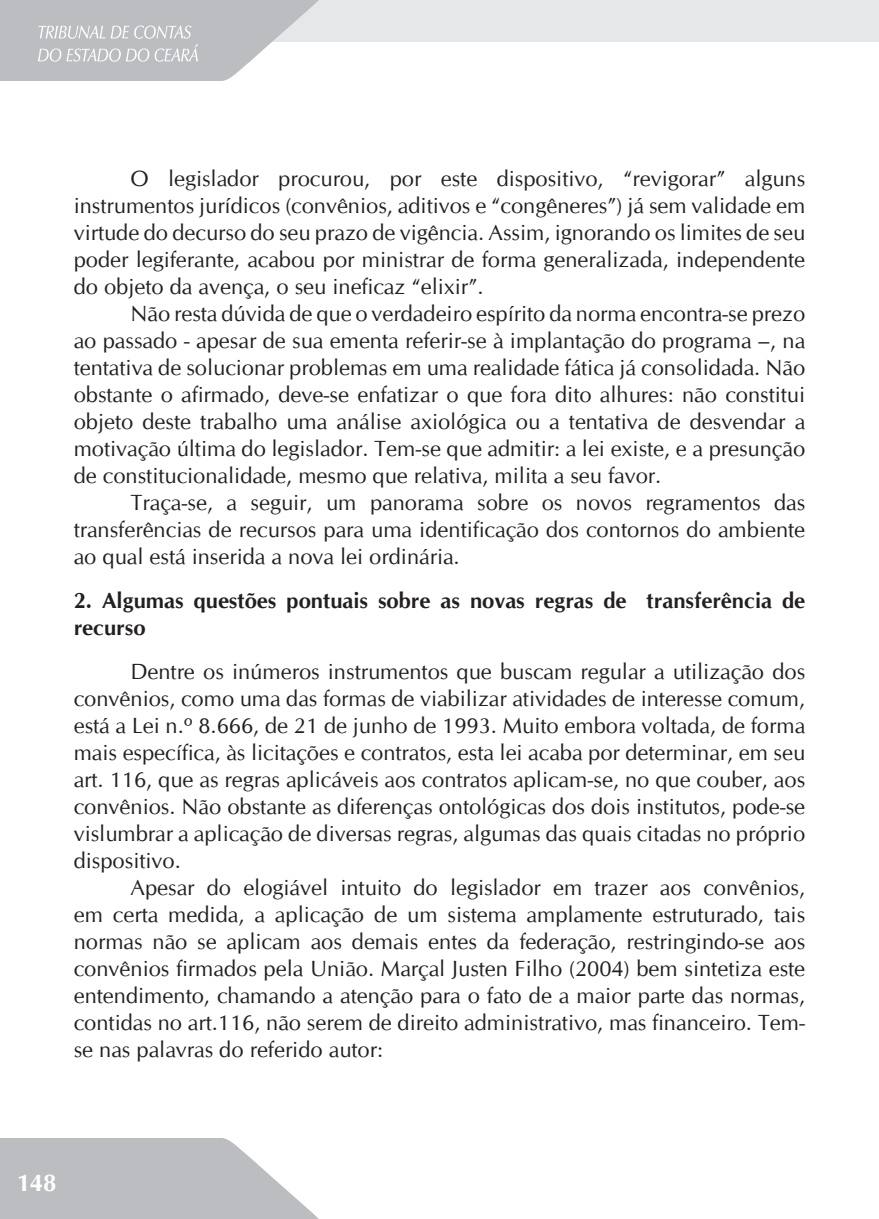
<style>
.page{position:relative;width:879px;height:1219px;background:#fff}
.page>*{position:absolute;margin:0;border:0;box-sizing:border-box;transform-origin:0 0}
.t1{font:700 24px "CG Omega";color:#fff}
.t2{font:22px/27px "CG Omega";color:#231f20;text-align:justify}
.t3{font:700 22px/27px "CG Omega";color:#231f20}
</style>
<div class="page">
<div style="left:0;top:0;width:878px;height:41px;background:#e6e7e9"></div>
<hr style="left:878px;top:0;width:1px;height:41px;background:#e6e7e9">
<svg style="left:0;top:1138px;width:319px;height:81px;background:#c5c6c9"></svg>
<svg style="left:0;top:0;width:340px;height:81px"></svg>
<p class="t2" style="left:74px;top:166px;width:733px;text-indent:57px">O legislador procurou, por este dispositivo, “revigorar” alguns instrumentos jurídicos (convênios, aditivos e “congêneres”) já sem validade em virtude do decurso do seu prazo de vigência. Assim, ignorando os limites de seu poder legiferante, acabou por ministrar de forma generalizada, independente do objeto da avença, o seu ineficaz “elixir”.</p>
<p class="t2" style="left:74px;top:301px;width:733px;text-indent:57px">Não resta dúvida de que o verdadeiro espírito da norma encontra-se prezo ao passado - apesar de sua ementa referir-se à implantação do programa –, na tentativa de solucionar problemas em uma realidade fática já consolidada. Não obstante o afirmado, deve-se enfatizar o que fora dito alhures: não constitui objeto deste trabalho uma análise axiológica ou a tentativa de desvendar a motivação última do legislador. Tem-se que admitir: a lei existe, e a presunção de constitucionalidade, mesmo que relativa, milita a seu favor.</p>
<p class="t2" style="left:74px;top:490px;width:733px;text-indent:57px">Traça-se, a seguir, um panorama sobre os novos regramentos das transferências de recursos para uma identificação dos contornos do ambiente ao qual está inserida a nova lei ordinária.</p>
<p class="t3" style="left:74px;top:587px;width:733px">2. Algumas questões pontuais sobre as novas regras de transferência de recurso</p>
<p class="t2" style="left:74px;top:659px;width:733px;text-indent:57px">Dentre os inúmeros instrumentos que buscam regular a utilização dos convênios, como uma das formas de viabilizar atividades de interesse comum, está a Lei n.º 8.666, de 21 de junho de 1993. Muito embora voltada, de forma mais específica, às licitações e contratos, esta lei acaba por determinar, em seu art. 116, que as regras aplicáveis aos contratos aplicam-se, no que couber, aos convênios. Não obstante as diferenças ontológicas dos dois institutos, pode-se vislumbrar a aplicação de diversas regras, algumas das quais citadas no próprio dispositivo.</p>
<p class="t2" style="left:74px;top:875px;width:733px;text-indent:57px">Apesar do elogiável intuito do legislador em trazer aos convênios, em certa medida, a aplicação de um sistema amplamente estruturado, tais normas não se aplicam aos demais entes da federação, restringindo-se aos convênios firmados pela União. Marçal Justen Filho (2004) bem sintetiza este entendimento, chamando a atenção para o fato de a maior parte das normas, contidas no art.116, não serem de direito administrativo, mas financeiro. Tem&shy;se nas palavras do referido autor:</p>
<p class="t1" style="left:16px;top:1168px;width:41px">148</p>
</div>
